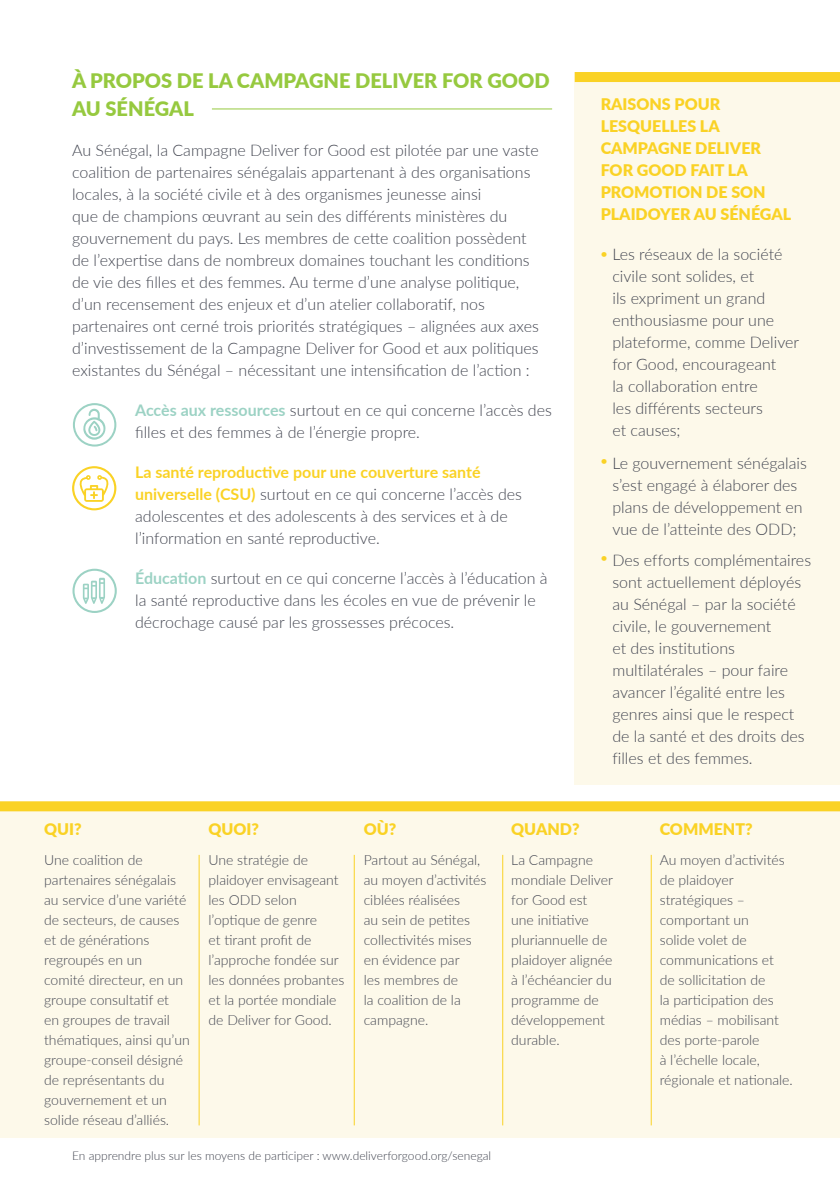
<style>
.page{position:relative;width:840px;height:1191px;background:#fff}
.page>*{position:absolute;margin:0;border:0;box-sizing:border-box;transform-origin:0 0}
.t1{font:900 20px/28px "Lato";color:#96c93f}
.t2{font:300 16px/22px "Lato";color:#434651}
.t3{font:900 16px/22px "Lato";color:#fad225}
.t4{font:300 14px/20px "Lato";color:#434651}
.t5{font:300 12px "Lato";color:#434651}
.s1{font-weight:700;color:#9cd2c4}
.s2{font-weight:700;color:#fad225}
.s3{font-weight:900;font-size:22px;color:#fad225}
</style>
<div class="page">
<hr style="left:212px;top:108px;width:340px;height:1px;background:#96c93f">
<div style="left:574px;top:72px;width:265px;height:712px;background:#fdf9ea"></div>
<div style="left:0;top:801px;width:839px;height:336px;background:#fdf9ea"></div>
<div style="left:574px;top:72px;width:265px;height:10px;background:#fad225"></div>
<div style="left:0;top:801px;width:839px;height:10px;background:#fad225"></div>
<hr style="left:198px;top:855px;width:1px;height:270px;background:#fad225">
<hr style="left:353px;top:855px;width:1px;height:270px;background:#fad225">
<hr style="left:502px;top:855px;width:1px;height:270px;background:#fad225">
<hr style="left:650px;top:855px;width:1px;height:270px;background:#fad225">
<svg style="left:73px;top:403px;width:43px;height:43px"></svg>
<svg style="left:72px;top:569px;width:45px;height:44px"></svg>
<svg style="left:72px;top:466px;width:44px;height:44px"></svg>
<p class="t1" style="left:72px;top:66px;width:479px">À PROPOS DE LA CAMPAGNE DELIVER FOR GOOD<br>AU SÉNÉGAL</p>
<p class="t2" style="left:72px;top:139px;width:468px">Au Sénégal, la Campagne Deliver for Good est pilotée par une vaste coalition de partenaires sénégalais appartenant à des organisations locales, à la société civile et à des organismes jeunesse ainsi<br>que de champions œuvrant au sein des différents ministères du gouvernement du pays. Les membres de cette coalition possèdent de l’expertise dans de nombreux domaines touchant les conditions de vie des filles et des femmes. Au terme d’une analyse politique, d’un recensement des enjeux et d’un atelier collaboratif, nos partenaires ont cerné trois priorités stratégiques – alignées aux axes d’investissement de la Campagne Deliver for Good et aux politiques existantes du Sénégal – nécessitant une intensification de l’action :</p>
<p class="t2" style="left:135px;top:399px;width:418px"><span class="s1">Accès aux ressources</span> surtout en ce qui concerne l’accès des filles et des femmes à de l’énergie propre.</p>
<p class="t2" style="left:135px;top:461px;width:388px"><span class="s2">La santé reproductive pour une couverture santé universelle (CSU)</span> surtout en ce qui concerne l’accès des adolescentes et des adolescents à des services et à de l’information en santé reproductive.</p>
<p class="t2" style="left:135px;top:567px;width:413px"><span class="s1">Éducation</span> surtout en ce qui concerne l’accès à l’éducation à la santé reproductive dans les écoles en vue de prévenir le décrochage causé par les grossesses précoces.</p>
<p class="t3" style="left:600px;top:92px;width:192px">RAISONS POUR<br>LESQUELLES LA<br>CAMPAGNE DELIVER<br>FOR GOOD FAIT LA<br>PROMOTION DE SON<br>PLAIDOYER AU SÉNÉGAL</p>
<p class="t2" style="left:612px;top:243px;width:188px;text-indent:-12px"><span class="s3">·</span> Les réseaux de la société civile sont solides, et<br>ils expriment un grand enthousiasme pour une plateforme, comme Deliver for Good, encourageant<br>la collaboration entre<br>les différents secteurs<br>et causes;</p>
<p class="t2" style="left:600px;top:452px;width:208px;text-align:center"><span class="s3">·</span> Le gouvernement sénégalais s’est engagé à élaborer des plans de développement en vue de l’atteinte des ODD;</p>
<p class="t2" style="left:612px;top:549px;width:200px;text-indent:-12px"><span class="s3">·</span> Des efforts complémentaires sont actuellement déployés au Sénégal – par la société civile, le gouvernement<br>et des institutions multilatérales – pour faire avancer l’égalité entre les genres ainsi que le respect de la santé et des droits des filles et des femmes.</p>
<p class="t3" style="left:44px;top:818px;width:39px">QUI?</p>
<p class="t3" style="left:208px;top:818px;width:52px">QUOI?</p>
<p class="t3" style="left:363px;top:818px;width:34px">OÙ?</p>
<p class="t3" style="left:511px;top:818px;width:70px">QUAND?</p>
<p class="t3" style="left:659px;top:818px;width:94px">COMMENT?</p>
<p class="t4" style="left:44px;top:849px;width:147px">Une coalition de partenaires sénégalais au service d’une variété de secteurs, de causes et de générations regroupés en un<br>comité directeur, en un groupe consultatif et<br>en groupes de travail thématiques, ainsi qu’un groupe-conseil désigné de représentants du gouvernement et un solide réseau d’alliés.</p>
<p class="t4" style="left:208px;top:849px;width:137px">Une stratégie de plaidoyer envisageant les ODD selon l’optique de genre<br>et tirant profit de l’approche fondée sur les données probantes et la portée mondiale de Deliver for Good.</p>
<p class="t4" style="left:363px;top:849px;width:124px">Partout au Sénégal, au moyen d’activités ciblées réalisées<br>au sein de petites collectivités mises en évidence par<br>les membres de<br>la coalition de la campagne.</p>
<p class="t4" style="left:511px;top:849px;width:103px">La Campagne mondiale Deliver for Good est une initiative pluriannuelle de plaidoyer alignée à l’échéancier du programme de développement durable.</p>
<p class="t4" style="left:659px;top:849px;width:134px">Au moyen d’activités de plaidoyer stratégiques – comportant un<br>solide volet de communications et<br>de sollicitation de<br>la participation des médias – mobilisant des porte-parole<br>à l’échelle locale, régionale et nationale.</p>
<p class="t5" style="left:72px;top:1147px;width:420px">En apprendre plus sur les moyens de participer : www.deliverforgood.org/senegal</p>
</div>
